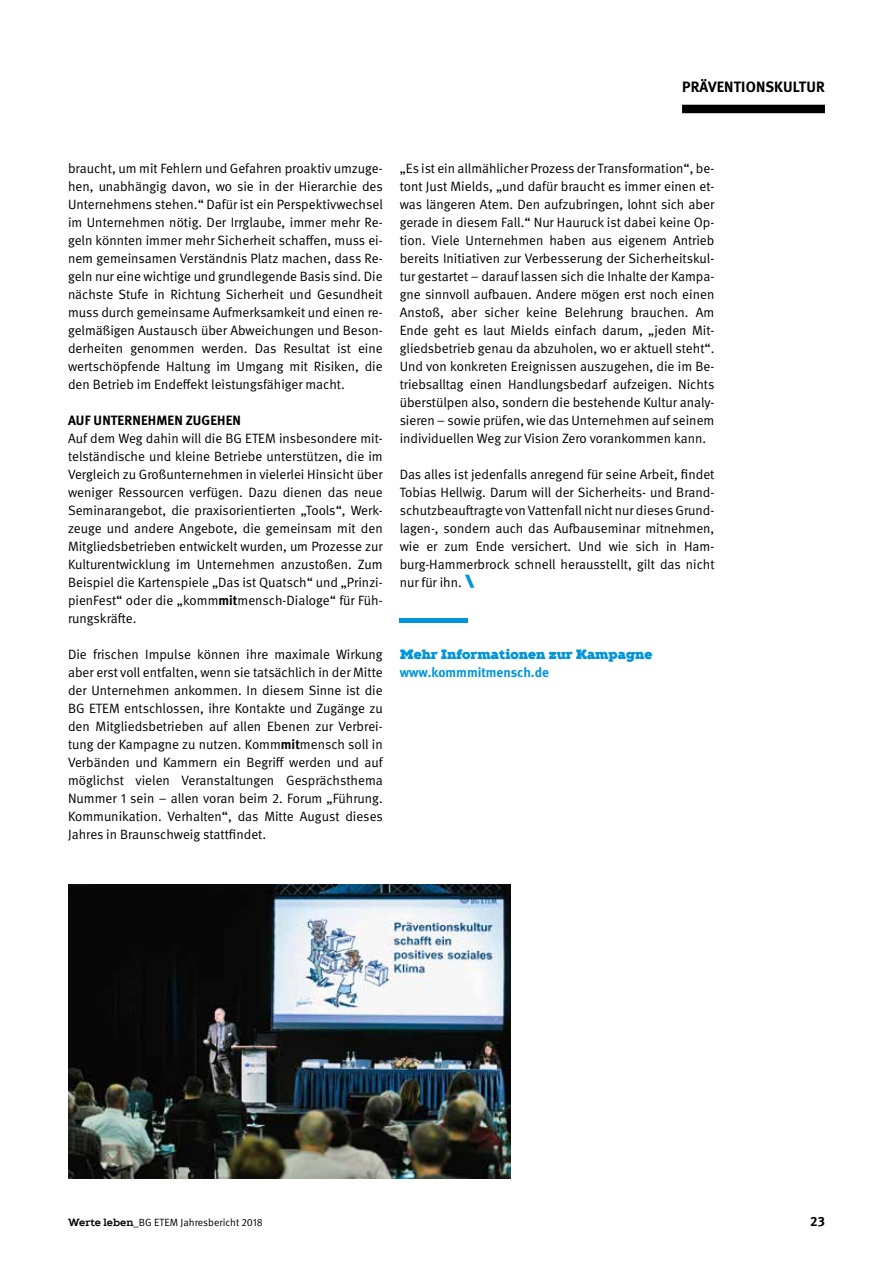
<style>
.page{position:relative;width:893px;height:1263px;background:#fff}
.page>*{position:absolute;margin:0;border:0;box-sizing:border-box;transform-origin:0 0}
.t1{font:700 15px "DGUV Meta";letter-spacing:.01em;color:#000}
.t2{font:13.5px/18px "DGUV Meta";color:#000;text-align:justify}
.t3{font:900 13.5px "TT Slabs";color:#0095db}
.t4{font:700 13.5px "DGUV Meta";letter-spacing:.01em;color:#000}
.t5{font:700 13.5px "DGUV Meta";color:#0095db}
.t6{font:10.5px "DGUV Meta";color:#000}
.s1{font-weight:700}
.s2{font-family:"TT Slabs";font-weight:900;font-size:16.5px;color:#0095db}
.s3{font-family:"TT Slabs";font-weight:700}
</style>
<div class="page">
<div style="left:400px;top:618px;width:68px;height:5px;background:#0095db"></div>
<img style="left:68px;top:884px;width:442px;height:295px">
<div style="left:682px;top:105px;width:143px;height:8px;background:#000"></div>
<p class="t1" style="left:682px;top:78px;width:144px">PRÄVENTIONSKULTUR</p>
<p class="t2" style="left:68px;top:160px;width:316px">braucht, um mit Fehlern und Gefahren proaktiv umzuge&shy;hen, unabhängig davon, wo sie in der Hierarchie des Unternehmens stehen.“ Dafür ist ein Perspektivwechsel im Unternehmen nötig. Der Irrglaube, immer mehr Re&shy;geln könnten immer mehr Sicherheit schaffen, muss ei&shy;nem gemeinsamen Verständnis Platz machen, dass Re&shy;geln nur eine wichtige und grundlegende Basis sind. Die nächste Stufe in Richtung Sicherheit und Gesundheit muss durch gemeinsame Aufmerksamkeit und einen re&shy;gelmäßigen Austausch über Abweichungen und Beson&shy;derheiten genommen werden. Das Resultat ist eine wertschöpfende Haltung im Umgang mit Risiken, die den Betrieb im Endeffekt leistungsfähiger macht.</p>
<p class="t4" style="left:68px;top:412px;width:174px">AUF UNTERNEHMEN ZUGEHEN</p>
<p class="t2" style="left:68px;top:430px;width:316px">Auf dem Weg dahin will die BG ETEM insbesondere mit&shy;telständische und kleine Betriebe unterstützen, die im Vergleich zu Großunternehmen in vielerlei Hinsicht über weniger Ressourcen verfügen. Dazu dienen das neue Seminarangebot, die praxisorientierten „Tools“, Werk&shy;zeuge und andere Angebote, die gemeinsam mit den Mitgliedsbetrieben entwickelt wurden, um Prozesse zur Kulturentwicklung im Unternehmen anzustoßen. Zum Beispiel die Kartenspiele „Das ist Quatsch“ und „Prinzi&shy;pienFest“ oder die „komm<span class="s1">mit</span>mensch-Dialoge“ für Füh&shy;rungskräfte.</p>
<p class="t2" style="left:68px;top:646px;width:316px">Die frischen Impulse können ihre maximale Wirkung aber erst voll entfalten, wenn sie tatsächlich in der Mitte der Unternehmen ankommen. In diesem Sinne ist die BG ETEM entschlossen, ihre Kontakte und Zugänge zu den Mitgliedsbetrieben auf allen Ebenen zur Verbrei&shy;tung der Kampagne zu nutzen. Komm<span class="s1">mit</span>mensch soll in Verbänden und Kammern ein Begriff werden und auf möglichst vielen Veranstaltungen Gesprächsthema Nummer 1 sein – allen voran beim 2. Forum „Führung.<br>Kommunikation. Verhalten“, das Mitte August dieses Jahres in Braunschweig stattfindet.</p>
<p class="t2" style="left:400px;top:159px;width:316px">„Es ist ein allmählicher Prozess der Transformation“, be&shy;tont Just Mields, „und dafür braucht es immer einen et&shy;was längeren Atem. Den aufzubringen, lohnt sich aber gerade in diesem Fall.“ Nur Hauruck ist dabei keine Op&shy;tion. Viele Unternehmen haben aus eigenem Antrieb bereits Initiativen zur Verbesserung der Sicherheitskul&shy;tur gestartet – darauf lassen sich die Inhalte der Kampa&shy;gne sinnvoll aufbauen. Andere mögen erst noch einen Anstoß, aber sicher keine Belehrung brauchen. Am Ende geht es laut Mields einfach darum, „jeden Mit&shy;gliedsbetrieb genau da abzuholen, wo er aktuell steht“.<br>Und von konkreten Ereignissen auszugehen, die im Be&shy;triebsalltag einen Handlungsbedarf aufzeigen. Nichts überstülpen also, sondern die bestehende Kultur analy&shy;sieren – sowie prüfen, wie das Unternehmen auf seinem individuellen Weg zur Vision Zero vorankommen kann.</p>
<p class="t2" style="left:400px;top:465px;width:316px">Das alles ist jedenfalls anregend für seine Arbeit, findet Tobias Hellwig. Darum will der Sicherheits- und Brand&shy;schutzbeauftragte von Vattenfall nicht nur dieses Grund&shy;lagen-, sondern auch das Aufbauseminar mitnehmen, wie er zum Ende versichert. Und wie sich in Ham&shy;burg-Hammerbrock schnell herausstellt, gilt das nicht nur für ihn. <span class="s2">\</span></p>
<p class="t3" style="left:400px;top:645px;width:254px">Mehr Informationen zur Kampagne</p>
<p class="t5" style="left:400px;top:664px;width:151px">www.kommmitmensch.de</p>
<p class="t6" style="left:68px;top:1216px;width:196px"><span class="s3">Werte leben</span>_BG ETEM Jahresbericht 2018</p>
<p class="t4" style="left:810px;top:1213px;width:16px">23</p>
</div>
